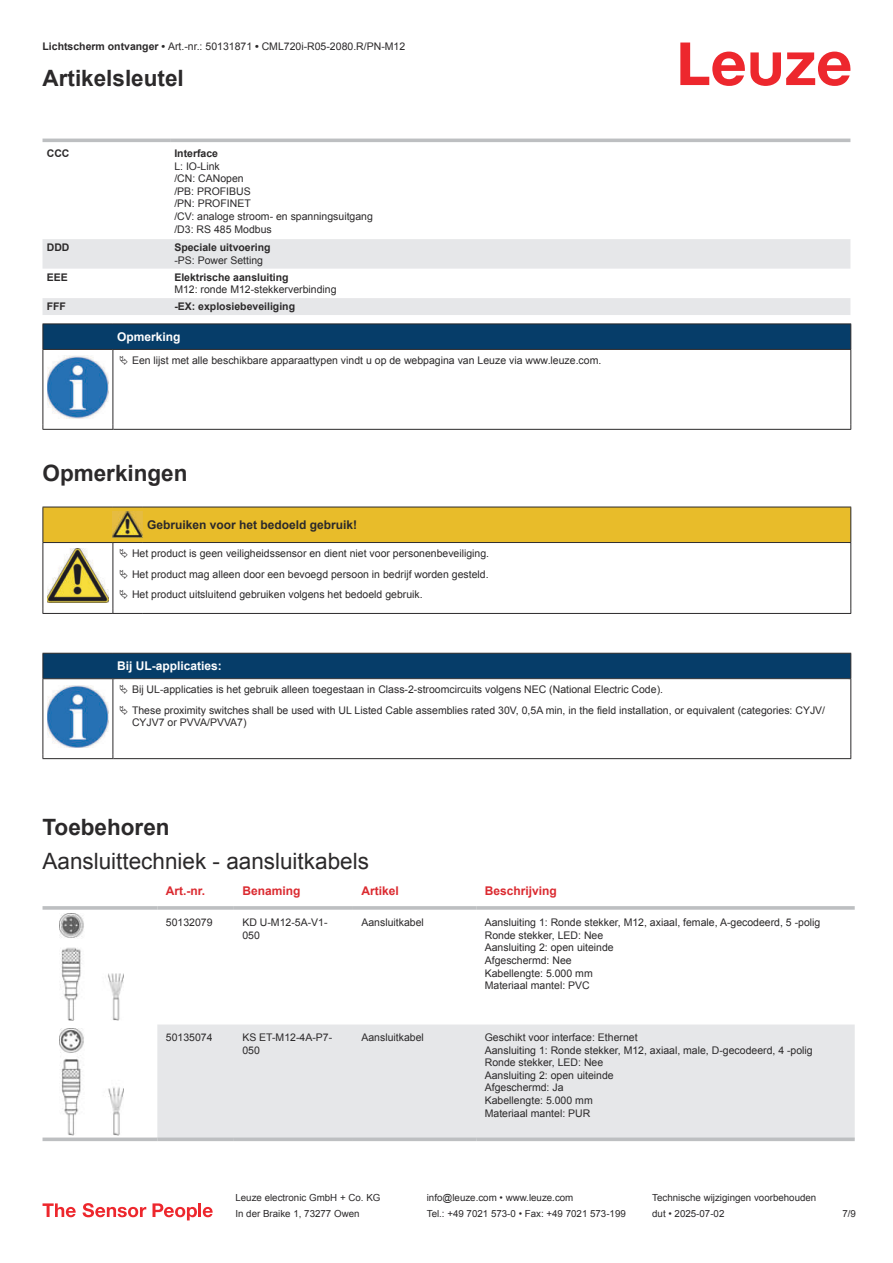
<style>
.page{position:relative;width:893px;height:1263px;background:#fff}
.page>*{position:absolute;margin:0;border:0;box-sizing:border-box;transform-origin:0 0}
.t1{font:700 22.5px "Arial";color:#2b292a}
.t2{font:22.5px "Arial";color:#2b292a}
.t3{font:700 12px "Arial";color:#db2a30}
.t4{font:700 12px "Arial";color:#2b292a}
.t5{font:700 12px "Arial";color:#fff}
.t6{font:10.5px/12.6px "Arial";color:#2b292a}
.t7{font:700 10.5px "Arial";color:#2b292a}
.t8{font:9.75px "Arial";color:#2b292a}
.s1{font-weight:700}
</style>
<div class="page">
<svg style="left:680px;top:43px;width:170px;height:43px"></svg>
<svg style="left:43px;top:138px;width:807px;height:1px"></svg>
<svg style="left:43px;top:239px;width:807px;height:76px;fill:#e6e7e9"></svg>
<hr style="left:43px;top:139px;width:127px;height:3px;background:#bdbfc1">
<hr style="left:170px;top:139px;width:680px;height:3px;background:#bdbfc1">
<div style="left:157px;top:1024px;width:698px;height:113px;background:#e6e7e9"></div>
<svg style="left:43px;top:906px;width:114px;height:4px"></svg>
<hr style="left:157px;top:906px;width:77px;height:4px;background:#c5c7c9">
<svg style="left:234px;top:906px;width:119px;height:4px"></svg>
<svg style="left:353px;top:906px;width:123px;height:4px"></svg>
<hr style="left:476px;top:906px;width:379px;height:4px;background:#c5c7c9">
<svg style="left:43px;top:1137px;width:114px;height:4px"></svg>
<svg style="left:157px;top:1137px;width:77px;height:4px"></svg>
<svg style="left:234px;top:1137px;width:119px;height:4px"></svg>
<svg style="left:353px;top:1137px;width:123px;height:4px"></svg>
<svg style="left:476px;top:1137px;width:379px;height:4px;background:#c2c4c6"></svg>
<img style="left:59px;top:914px;width:65px;height:106px">
<img style="left:59px;top:1029px;width:65px;height:106px">
<svg style="left:43px;top:1203px;width:33px;height:14px"></svg>
<svg style="left:83px;top:1203px;width:63px;height:14px"></svg>
<svg style="left:153px;top:1203px;width:44px;height:17px"></svg>
<hr style="left:198px;top:1203px;width:3px;height:14px;background:#ed272d">
<svg style="left:203px;top:1207px;width:10px;height:10px"></svg>
<svg style="left:44px;top:350px;width:806px;height:79px"></svg>
<hr style="left:43px;top:323px;width:70px;height:1px;background:#2b292a">
<hr style="left:43px;top:349px;width:70px;height:1px;background:#2b292a">
<hr style="left:113px;top:323px;width:738px;height:1px;background:#2b292a">
<div style="left:43px;top:324px;width:808px;height:25px;background:#063d69"></div>
<hr style="left:113px;top:349px;width:738px;height:1px;background:#2b292a">
<hr style="left:43px;top:350px;width:1px;height:75px;background:#2b292a">
<hr style="left:113px;top:350px;width:1px;height:75px;background:#2b292a">
<hr style="left:850px;top:350px;width:1px;height:75px;background:#2b292a">
<hr style="left:43px;top:429px;width:70px;height:1px;background:#2b292a">
<hr style="left:113px;top:429px;width:738px;height:1px;background:#2b292a">
<img style="left:47px;top:356px;width:61px;height:63px">
<div style="left:115px;top:350px;width:734px;height:21px;background:#fff"></div>
<hr style="left:43px;top:613px;width:70px;height:1px;background:#2b292a">
<hr style="left:113px;top:613px;width:30px;height:1px;background:#2b292a">
<hr style="left:143px;top:613px;width:708px;height:1px;background:#2b292a">
<hr style="left:43px;top:679px;width:1px;height:75px;background:#2b292a">
<hr style="left:113px;top:679px;width:1px;height:75px;background:#2b292a">
<hr style="left:850px;top:679px;width:1px;height:75px;background:#2b292a">
<hr style="left:43px;top:758px;width:70px;height:1px;background:#2b292a">
<hr style="left:113px;top:758px;width:738px;height:1px;background:#2b292a">
<img style="left:47px;top:733px;width:58px;height:15px">
<svg style="left:43px;top:507px;width:808px;height:106px"></svg>
<svg style="left:43px;top:653px;width:808px;height:80px"></svg>
<p class="t6" style="left:43px;top:41px;width:364px"><span class="s1">Lichtscherm ontvanger •</span> Art.-nr.: 50131871 <span class="s1">•</span> CML720i-R05-2080.R/PN-M12</p>
<h1 class="t1" style="left:43px;top:70px;width:143px">Artikelsleutel</h1>
<p class="t7" style="left:47px;top:149px;width:24px">CCC</p>
<p class="t7" style="left:174px;top:149px;width:45px">Interface</p>
<p class="t6" style="left:174px;top:161px;width:200px">L: IO-Link<br>/CN: CANopen<br>/PB: PROFIBUS<br>/PN: PROFINET<br>/CV: analoge stroom- en spanningsuitgang /D3: RS 485 Modbus</p>
<p class="t7" style="left:47px;top:244px;width:24px">DDD</p>
<p class="t7" style="left:174px;top:244px;width:98px">Speciale uitvoering</p>
<p class="t6" style="left:174px;top:255px;width:90px">-PS: Power Setting</p>
<p class="t7" style="left:47px;top:273px;width:23px">EEE</p>
<p class="t7" style="left:174px;top:273px;width:116px">Elektrische aansluiting</p>
<p class="t6" style="left:174px;top:284px;width:164px">M12: ronde M12-stekkerverbinding</p>
<p class="t7" style="left:47px;top:303px;width:21px">FFF</p>
<p class="t7" style="left:174px;top:303px;width:122px">-EX: explosiebeveiliging</p>
<p class="t5" style="left:117px;top:332px;width:65px">Opmerking</p>
<p class="t6" style="left:132px;top:355px;width:471px">Een lijst met alle beschikbare apparaattypen vindt u op de webpagina van Leuze via www.leuze.com.</p>
<h1 class="t1" style="left:43px;top:464px;width:147px">Opmerkingen</h1>
<p class="t4" style="left:147px;top:520px;width:212px">Gebruiken voor het bedoeld gebruik!</p>
<p class="t6" style="left:132px;top:544px;width:359px;line-height:20.2px;text-align:justify">Het product is geen veiligheidssensor en dient niet voor personenbeveiliging.<br>Het product mag alleen door een bevoegd persoon in bedrijf worden gesteld.<br>Het product uitsluitend gebruiken volgens het bedoeld gebruik.</p>
<p class="t5" style="left:117px;top:661px;width:106px">Bij UL-applicaties:</p>
<p class="t6" style="left:132px;top:681px;width:695px;line-height:20.2px">Bij UL-applicaties is het gebruik alleen toegestaan in Class-2-stroomcircuits volgens NEC (National Electric Code).<br>These proximity switches shall be used with UL Listed Cable assemblies rated 30V, 0,5A min, in the field installation, or equivalent (categories: CYJV/</p>
<p class="t6" style="left:132px;top:717px;width:116px">CYJV7 or PVVA/PVVA7)</p>
<h1 class="t1" style="left:43px;top:819px;width:129px">Toebehoren</h1>
<h1 class="t2" style="left:43px;top:853px;width:328px">Aansluittechniek - aansluitkabels</h1>
<p class="t3" style="left:166px;top:886px;width:41px">Art.-nr.</p>
<p class="t3" style="left:242px;top:886px;width:60px">Benaming</p>
<p class="t3" style="left:361px;top:886px;width:39px">Artikel</p>
<p class="t3" style="left:485px;top:886px;width:74px">Beschrijving</p>
<p class="t6" style="left:166px;top:917px;width:48px">50132079</p>
<p class="t6" style="left:242px;top:917px;width:87px">KD U-M12-5A-V1-<br>050</p>
<p class="t6" style="left:361px;top:917px;width:64px">Aansluitkabel</p>
<p class="t6" style="left:485px;top:917px;width:337px">Aansluiting 1: Ronde stekker, M12, axiaal, female, A-gecodeerd, 5 -polig<br>Ronde stekker, LED: Nee<br>Aansluiting 2: open uiteinde<br>Afgeschermd: Nee<br>Kabellengte: 5.000 mm<br>Materiaal mantel: PVC</p>
<p class="t6" style="left:166px;top:1032px;width:48px">50135074</p>
<p class="t6" style="left:242px;top:1032px;width:91px">KS ET-M12-4A-P7-<br>050</p>
<p class="t6" style="left:361px;top:1032px;width:64px">Aansluitkabel</p>
<p class="t6" style="left:485px;top:1032px;width:329px">Geschikt voor interface: Ethernet<br>Aansluiting 1: Ronde stekker, M12, axiaal, male, D-gecodeerd, 4 -polig<br>Ronde stekker, LED: Nee<br>Aansluiting 2: open uiteinde<br>Afgeschermd: Ja<br>Kabellengte: 5.000 mm<br>Materiaal mantel: PUR</p>
<p class="t8" style="left:235px;top:1194px;width:146px">Leuze electronic GmbH + Co. KG</p>
<p class="t8" style="left:427px;top:1194px;width:148px">info@leuze.com • www.leuze.com</p>
<p class="t8" style="left:652px;top:1194px;width:166px">Technische wijzigingen voorbehouden</p>
<p class="t8" style="left:235px;top:1210px;width:126px">In der Braike 1, 73277 Owen</p>
<p class="t8" style="left:427px;top:1210px;width:201px">Tel.: +49 7021 573-0 • Fax: +49 7021 573-199</p>
<p class="t8" style="left:652px;top:1210px;width:74px">dut • 2025-07-02</p>
<p class="t8" style="left:842px;top:1210px;width:15px">7 /9</p>
</div>
